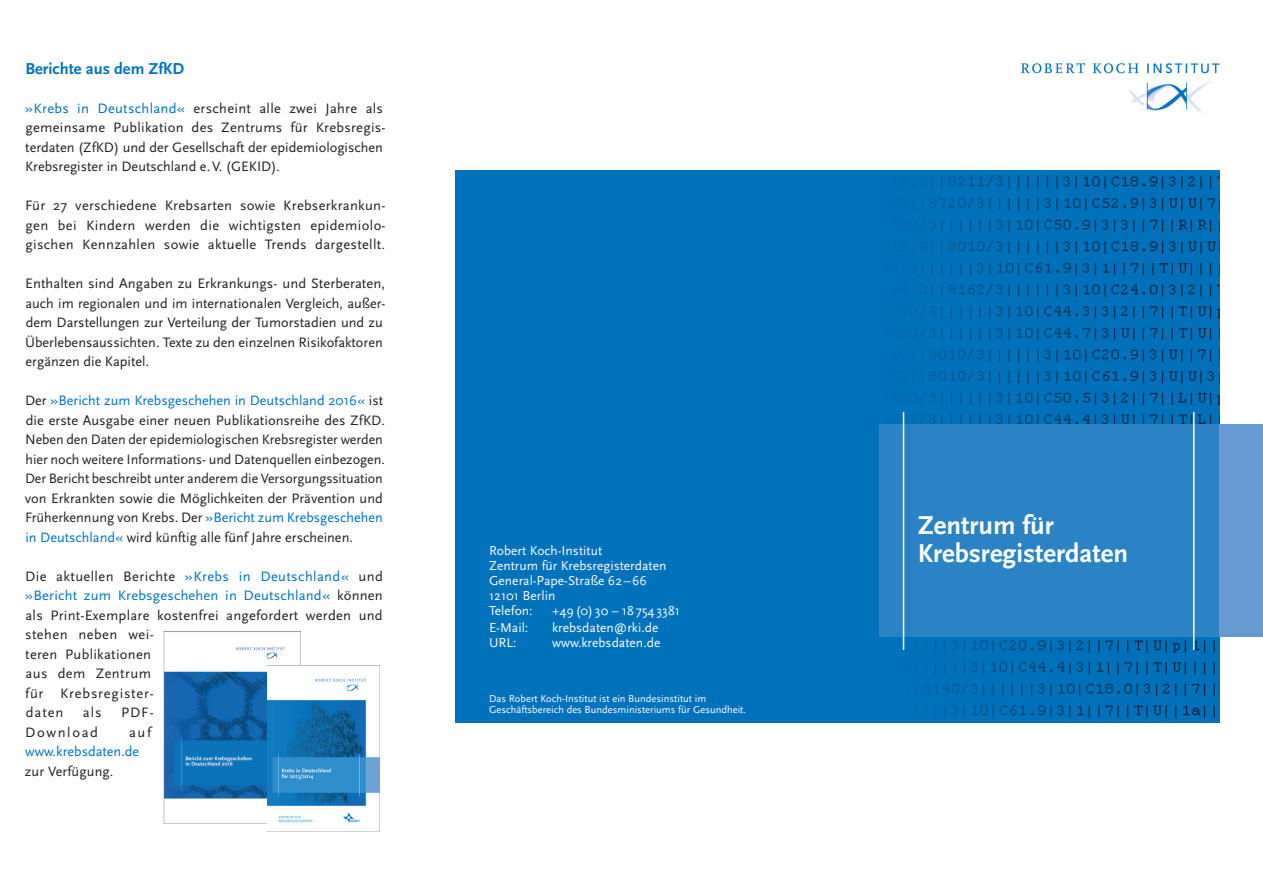
<style>
.page{position:relative;width:1263px;height:893px;background:#fff}
.page>*{position:absolute;margin:0;border:0;box-sizing:border-box;transform-origin:0 0}
.Buchtitel_18_pt{font:700 27px "Scala Sans Pro";color:#fff}
.txt_Fließtext{font:700 16.5px "Scala Sans Pro";color:#0072bc}
.txt_Fließtext-2{font:14.25px/19.5px "Scala Sans Pro";color:#231f20}
.txt_Fließtext_ohne_E{font:14.25px/19.5px "Scala Sans Pro";color:#231f20}
.txt_Fließtext_ohne_E-2{font:14.25px/19.5px "Scala Sans Pro";letter-spacing:.02em;color:#231f20}
.txt_Fließtext_ohne_E-3{font:14.25px/19.5px "Scala Sans Pro";color:#0072bc}
.txt_Fließtext_ohne_E-4{font:14.25px "Scala Sans Pro";letter-spacing:.11em;color:#231f20}
.Fließ{font:13.5px/15px "Scala Sans Pro";color:#fff}
.Aufzählungszeichen{font:10.5px/10.5px "Scala Sans Pro";color:#fff}
.s1{color:#0072bc}
.s2{color:#231f20}
</style>
<div class="page">
<img style="left:1021px;top:63px;width:199px;height:49px">
<div style="left:455px;top:170px;width:382px;height:553px;background:#0072bc"></div>
<img style="left:842px;top:625px;width:377px;height:98px">
<img style="left:837px;top:170px;width:382px;height:455px">
<div style="left:879px;top:424px;width:340px;height:213px;background:#2a83c5"></div>
<hr style="left:903px;top:412px;width:1px;height:238px;background:#fff">
<hr style="left:1193px;top:412px;width:1px;height:238px;background:#fff">
<div style="left:1219px;top:425px;width:44px;height:212px;background:#679ad1"></div>
<img style="left:163px;top:631px;width:137px;height:192px">
<img style="left:267px;top:665px;width:112px;height:167px">
<p class="txt_Fließtext" style="left:25px;top:58px;width:160px">Berichte aus dem ZfKD</p>
<p class="txt_Fließtext-2" style="left:25px;top:98px;width:362px"><span class="s1">»Krebs in Deutschland«</span> erscheint alle zwei Jahre als gemeinsame Publikation des Zentrums für Krebsregis&shy;terdaten (ZfKD) und der Gesellschaft der epidemiologischen Krebsregister in Deutschland e.V. (GEKID).</p>
<p class="txt_Fließtext-2" style="left:25px;top:196px;width:362px;text-align:justify">Für 27 verschiedene Krebsarten sowie Krebserkrankun&shy;gen bei Kindern werden die wichtigsten epidemiolo&shy;gischen Kennzahlen sowie aktuelle Trends dargestellt.</p>
<p class="txt_Fließtext-2" style="left:25px;top:274px;width:362px">Enthalten sind Angaben zu Erkrankungs- und Sterberaten, auch im regionalen und im internationalen Vergleich, außer&shy;dem Darstellungen zur Verteilung der Tumorstadien und zu Überlebensaussichten. Texte zu den einzelnen Risikofaktoren ergänzen die Kapitel.</p>
<p class="txt_Fließtext_ohne_E" style="left:25px;top:391px;width:362px">Der <span class="s1">»Bericht zum Krebsgeschehen in Deutschland 2016«</span> ist die erste Ausgabe einer neuen Publikationsreihe des ZfKD.<br>Neben den Daten der epidemiologischen Krebsregister werden hier noch weitere Informations- und Datenquellen einbezogen.<br>Der Bericht beschreibt unter anderem die Versorgungssituation von Erkrankten sowie die Möglichkeiten der Prävention und Früherkennung von Krebs. Der <span class="s1">»Bericht zum Krebsgeschehen in Deutschland«</span> wird künftig alle fünf Jahre erscheinen.</p>
<p class="txt_Fließtext_ohne_E-2" style="left:25px;top:566px;width:359px">Die aktuellen Berichte <span class="s1">»Krebs in Deutschland«</span> und <span class="s1">»Bericht zum Krebsgeschehen in Deutschland«</span> können als Print-Exemplare kostenfrei angefordert werden und stehen neben wei-<br>teren Publikationen<br>aus dem Zentrum<br>für Krebsregister-<br>daten</p>
<p class="txt_Fließtext_ohne_E" style="left:83px;top:703px;width:20px">als</p>
<p class="txt_Fließtext_ohne_E" style="left:121px;top:703px;width:34px">PDF-</p>
<p class="txt_Fließtext_ohne_E-4" style="left:25px;top:724px;width:74px">Download</p>
<p class="txt_Fließtext_ohne_E-3" style="left:25px;top:722px;width:128px;text-indent:104px"><span class="s2">auf </span>www.krebsdaten.de <span class="s2">zur Verfügung.</span></p>
<p class="Fließ" style="left:489px;top:543px;width:179px">Robert Koch-Institut<br>Zentrum für Krebsregisterdaten<br>General-Pape-Straße 62 –66<br>12101 Berlin<br>Telefon:</p>
<p class="Fließ" style="left:552px;top:603px;width:129px">+49(0) 30 – 18 7543381</p>
<p class="Fließ" style="left:489px;top:620px;width:41px">E-Mail:</p>
<p class="Fließ" style="left:552px;top:620px;width:108px">krebsdaten@rki.de</p>
<p class="Fließ" style="left:489px;top:635px;width:29px">URL:</p>
<p class="Fließ" style="left:552px;top:635px;width:110px">www.krebsdaten.de</p>
<p class="Aufzählungszeichen" style="left:489px;top:693px;width:259px">Das Robert Koch-Institut ist ein Bundesinstitut im<br>Geschäftsbereich des Bundesministeriums für Gesundheit.</p>
<p class="Buchtitel_18_pt" style="left:918px;top:509px;width:138px">Zentrum für</p>
<p class="Buchtitel_18_pt" style="left:918px;top:537px;width:212px">Krebsregisterdaten</p>
</div>
